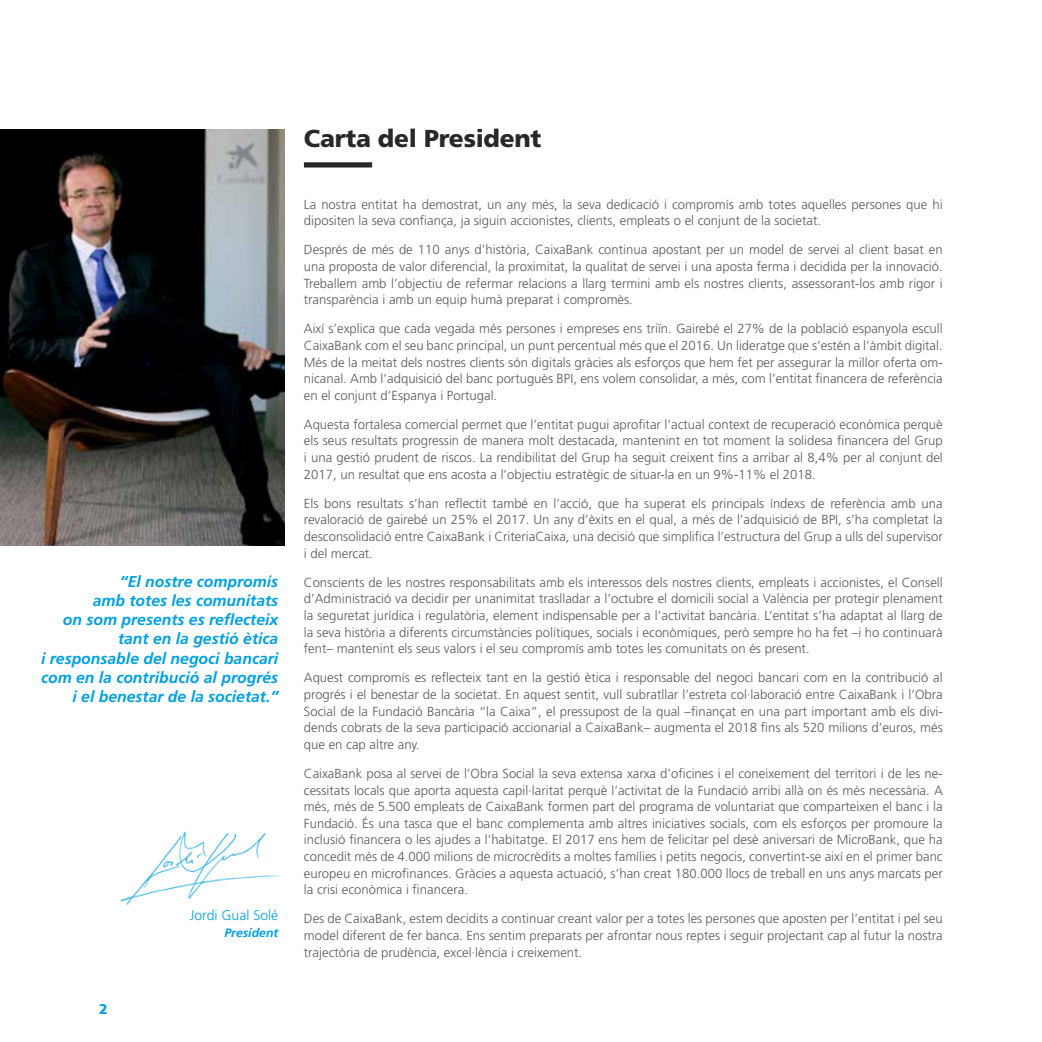
<style>
.page{position:relative;width:1042px;height:1042px;background:#fff}
.page>*{position:absolute;margin:0;border:0;box-sizing:border-box;transform-origin:0 0}
.t1{font:900 24.5px "Frutiger LT Std";letter-spacing:-.01em;color:#282827}
.t2{font:italic 700 15.75px/19.2px "Frutiger LT Std";color:#00a0df;text-align:right}
.t3{font:300 14px "Frutiger LT Std";color:#00a0df}
.t4{font:900 14px "Frutiger LT Std";color:#00a0df}
.t5{font:300 13.12px/16.6px "Frutiger LT Std";color:#5a5a59;text-align:justify}
.t6{font:italic 700 12.25px "Frutiger LT Std";color:#00a0df}
</style>
<div class="page">
<div style="left:304px;top:162px;width:68px;height:5px;background:#282827"></div>
<img style="left:0;top:129px;width:284px;height:416px">
<img style="left:120px;top:831px;width:160px;height:74px">
<p class="t2" style="left:41px;top:571px;width:239px">“El nostre compromís<br>amb totes les comunitats<br>on som presents es reflecteix tant en la gestió ètica<br>i responsable del negoci bancari com en la contribució al progrés i el benestar de la societat.”</p>
<p class="t4" style="left:99px;top:1000px;width:10px">2</p>
<p class="t3" style="left:190px;top:907px;width:90px">Jordi Gual Solé</p>
<p class="t6" style="left:224px;top:925px;width:55px">President</p>
<h1 class="t1" style="left:304px;top:124px;width:239px">Carta del President</h1>
<p class="t5" style="left:304px;top:196px;width:640px">La nostra entitat ha demostrat, un any més, la seva dedicació i compromís amb totes aquelles persones que hi dipositen la seva confiança, ja siguin accionistes, clients, empleats o el conjunt de la societat.</p>
<p class="t5" style="left:304px;top:242px;width:640px">Després de més de 110 anys d’història, CaixaBank continua apostant per un model de servei al client basat en una proposta de valor diferencial, la proximitat, la qualitat de servei i una aposta ferma i decidida per la innovació.<br>Treballem amb l’objectiu de refermar relacions a llarg termini amb els nostres clients, assessorant-los amb rigor i transparència i amb un equip humà preparat i compromès.</p>
<p class="t5" style="left:304px;top:321px;width:640px">Així s’explica que cada vegada més persones i empreses ens triïn. Gairebé el 27% de la població espanyola escull CaixaBank com el seu banc principal, un punt percentual més que el 2016. Un lideratge que s’estén a l’àmbit digital.<br>Més de la meitat dels nostres clients són digitals gràcies als esforços que hem fet per assegurar la millor oferta om&shy;nicanal. Amb l’adquisició del banc portuguès BPI, ens volem consolidar, a més, com l’entitat financera de referència en el conjunt d’Espanya i Portugal.</p>
<p class="t5" style="left:304px;top:416px;width:640px">Aquesta fortalesa comercial permet que l’entitat pugui aprofitar l’actual context de recuperació econòmica perquè els seus resultats progressin de manera molt destacada, mantenint en tot moment la solidesa financera del Grup i una gestió prudent de riscos. La rendibilitat del Grup ha seguit creixent fins a arribar al 8,4% per al conjunt del 2017, un resultat que ens acosta a l’objectiu estratègic de situar-la en un 9%-11% el 2018.</p>
<p class="t5" style="left:304px;top:495px;width:640px">Els bons resultats s’han reflectit també en l’acció, que ha superat els principals índexs de referència amb una revaloració de gairebé un 25% el 2017. Un any d’èxits en el qual, a més de l’adquisició de BPI, s’ha completat la desconsolidació entre CaixaBank i CriteriaCaixa, una decisió que simplifica l’estructura del Grup a ulls del supervisor i del mercat.</p>
<p class="t5" style="left:304px;top:574px;width:640px">Conscients de les nostres responsabilitats amb els interessos dels nostres clients, empleats i accionistes, el Consell d’Administració va decidir per unanimitat traslladar a l’octubre el domicili social a València per protegir plenament la seguretat jurídica i regulatòria, element indispensable per a l’activitat bancària. L’entitat s’ha adaptat al llarg de la seva història a diferents circumstàncies polítiques, socials i econòmiques, però sempre ho ha fet –i ho continuarà fent– mantenint els seus valors i el seu compromís amb totes les comunitats on és present.</p>
<p class="t5" style="left:304px;top:669px;width:640px">Aquest compromís es reflecteix tant en la gestió ètica i responsable del negoci bancari com en la contribució al progrés i el benestar de la societat. En aquest sentit, vull subratllar l’estreta col·laboració entre CaixaBank i l’Obra Social de la Fundació Bancària “la Caixa”, el pressupost de la qual –finançat en una part important amb els divi&shy;dends cobrats de la seva participació accionarial a CaixaBank– augmenta el 2018 fins als 520 milions d’euros, més que en cap altre any.</p>
<p class="t5" style="left:304px;top:765px;width:640px">CaixaBank posa al servei de l’Obra Social la seva extensa xarxa d’oficines i el coneixement del territori i de les ne&shy;cessitats locals que aporta aquesta capil·laritat perquè l’activitat de la Fundació arribi allà on és més necessària. A més, més de 5.500 empleats de CaixaBank formen part del programa de voluntariat que comparteixen el banc i la Fundació. És una tasca que el banc complementa amb altres iniciatives socials, com els esforços per promoure la inclusió financera o les ajudes a l’habitatge. El 2017 ens hem de felicitar pel desè aniversari de MicroBank, que ha concedit més de 4.000 milions de microcrèdits a moltes famílies i petits negocis, convertint-se així en el primer banc europeu en microfinances. Gràcies a aquesta actuació, s’han creat 180.000 llocs de treball en uns anys marcats per la crisi econòmica i financera.</p>
<p class="t5" style="left:304px;top:910px;width:640px">Des de CaixaBank, estem decidits a continuar creant valor per a totes les persones que aposten per l’entitat i pel seu model diferent de fer banca. Ens sentim preparats per afrontar nous reptes i seguir projectant cap al futur la nostra trajectòria de prudència, excel·lència i creixement.</p>
</div>
